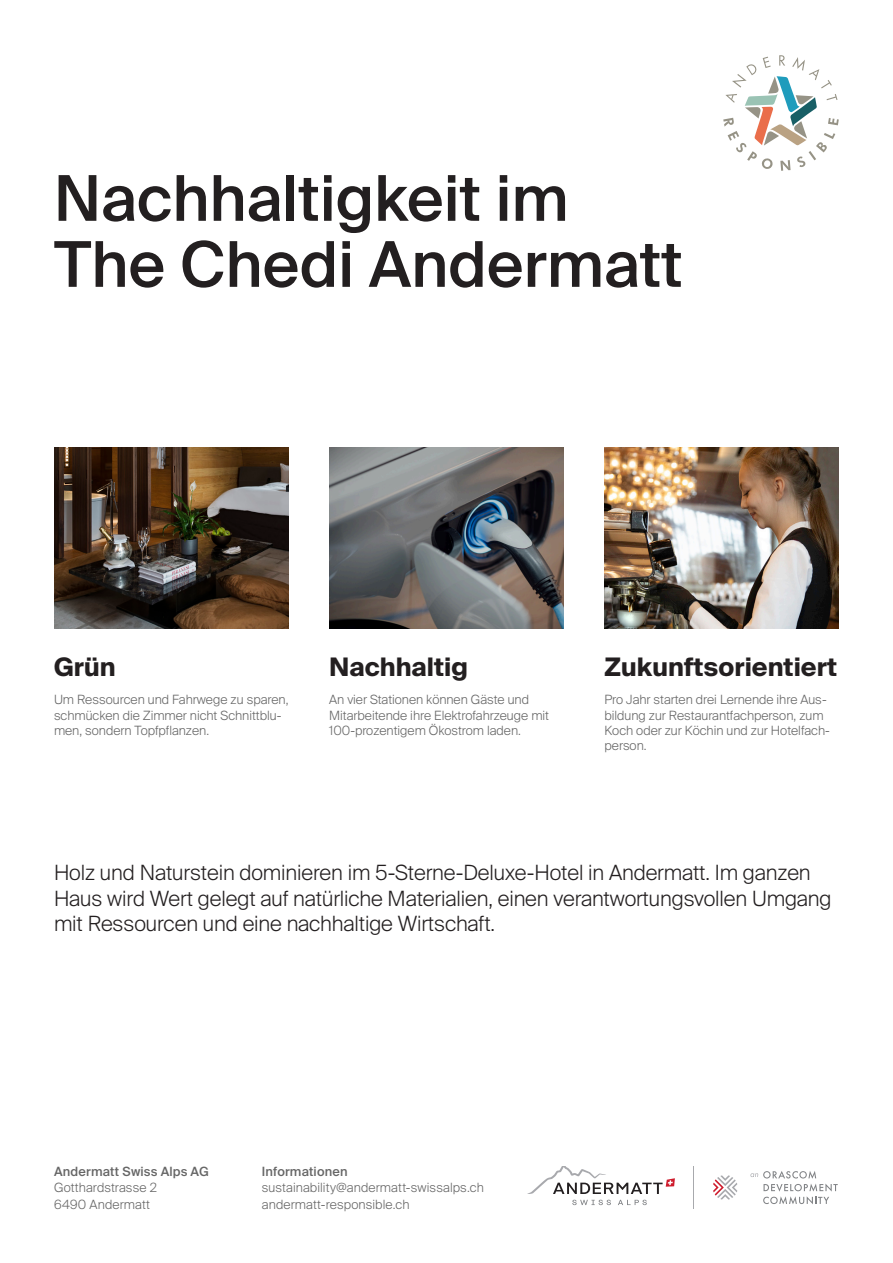
<style>
.page{position:relative;width:893px;height:1263px;background:#fff}
.page>*{position:absolute;margin:0;border:0;box-sizing:border-box;transform-origin:0 0}
.t1{font:500 63px/66px "Suisse Intl";color:#231f20}
.t2{font:700 25.5px "Suisse Intl";color:#231f20}
.t3{font:300 21px/25.2px "Suisse Intl";letter-spacing:-.005em;color:#231f20}
.t4{font:300 12.75px/15.3px "Suisse Intl";color:#666}
.t5{font:500 12.75px "Suisse Intl";letter-spacing:.015em;color:#666}
</style>
<div class="page">
<svg style="left:723px;top:55px;width:116px;height:116px"></svg>
<svg style="left:713px;top:1175px;width:24px;height:24px"></svg>
<svg style="left:750px;top:1171px;width:88px;height:33px"></svg>
<svg style="left:572px;top:1200px;width:75px;height:5px"></svg>
<svg style="left:527px;top:1166px;width:148px;height:28px"></svg>
<hr style="left:694px;top:1166px;width:1px;height:43px;background:#a8a9ad">
<img style="left:604px;top:447px;width:235px;height:181px">
<img style="left:329px;top:447px;width:235px;height:181px">
<img style="left:54px;top:447px;width:235px;height:181px">
<h1 class="t1" style="left:54px;top:166px;width:630px">Nachhaltigkeit im<br>The Chedi Andermatt</h1>
<h2 class="t2" style="left:54px;top:652px;width:63px">Grün</h2>
<p class="t4" style="left:54px;top:692px;width:236px">Um Ressourcen und Fahrwege zu sparen, schmücken die Zimmer nicht Schnittblu&shy;men, sondern Topfpflanzen.</p>
<h2 class="t2" style="left:329px;top:652px;width:140px">Nachhaltig</h2>
<p class="t4" style="left:329px;top:692px;width:221px">An vier Stationen können Gäste und<br>Mitarbeitende ihre Elektrofahrzeuge mit<br>100-prozentigem Ökostrom laden.</p>
<h2 class="t2" style="left:604px;top:652px;width:234px">Zukunftsorientiert</h2>
<p class="t4" style="left:604px;top:692px;width:227px">Pro Jahr starten drei Lernende ihre Aus&shy;bildung zur Restaurantfachperson, zum<br>Koch oder zur Köchin und zur Hotelfach&shy;person.</p>
<h3 class="t3" style="left:54px;top:860px;width:779px">Holz und Naturstein dominieren im 5-Sterne-Deluxe-Hotel in Andermatt. Im ganzen<br>Haus wird Wert gelegt auf natürliche Materialien, einen verantwortungsvollen Umgang mit Ressourcen und eine nachhaltige Wirtschaft.</h3>
<p class="t5" style="left:54px;top:1164px;width:156px">Andermatt Swiss Alps AG</p>
<p class="t4" style="left:54px;top:1180px;width:105px;line-height:16.5px">Gotthardstrasse 2<br>6490 Andermatt</p>
<p class="t5" style="left:262px;top:1164px;width:87px">Informationen</p>
<p class="t4" style="left:262px;top:1180px;width:223px;line-height:16.5px">sustainability@andermatt-swissalps.ch andermatt-responsible.ch</p>
</div>
